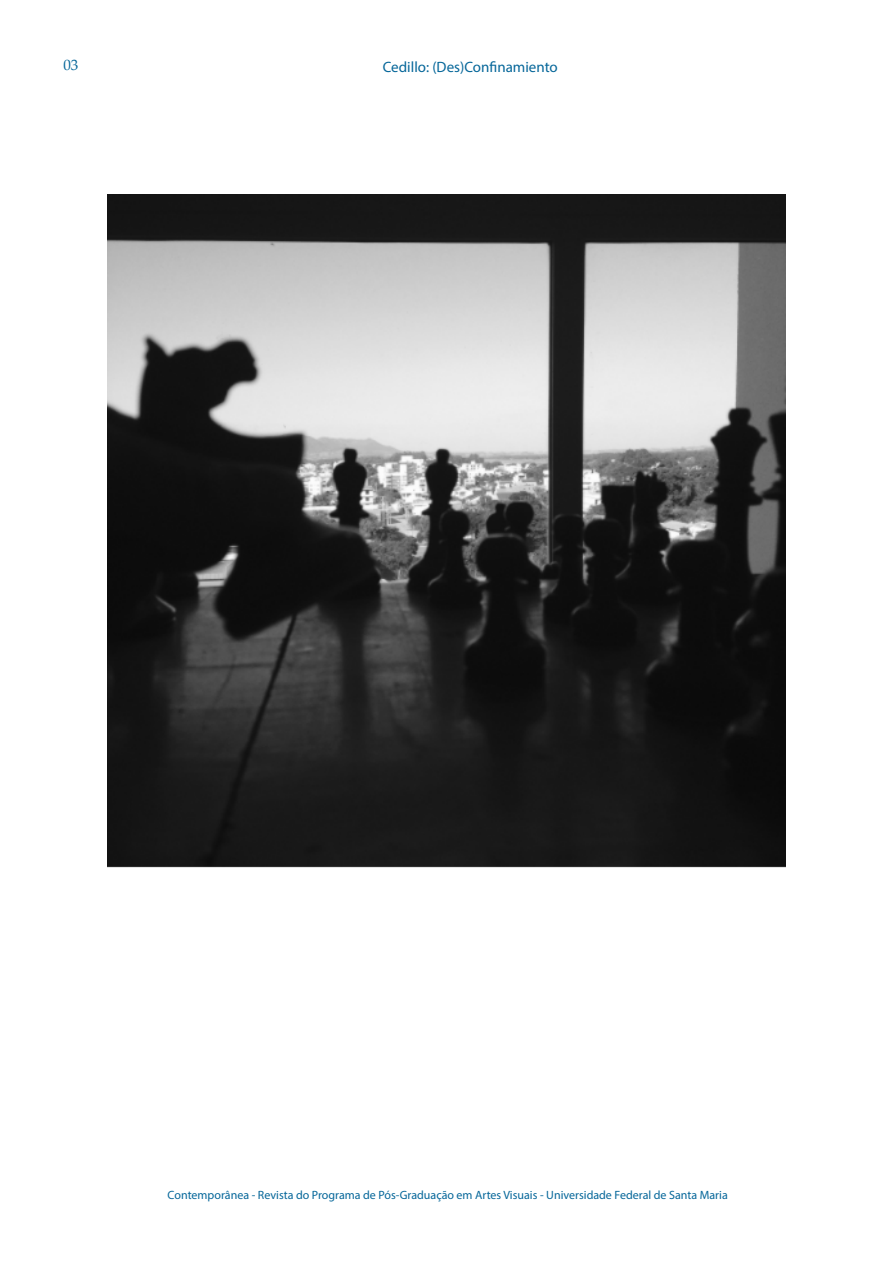
<style>
.page{position:relative;width:893px;height:1263px;background:#fff}
.page>*{position:absolute;margin:0;border:0;box-sizing:border-box;transform-origin:0 0}
.t1{font:15px "Myriad Pro";color:#056699}
.Numeracao{font:15px "Palatino Linotype";color:#056699}
.t2{font:12px "Myriad Pro";color:#056699}
</style>
<div class="page">
<img style="left:108px;top:194px;width:677px;height:674px">
<p class="Numeracao" style="left:63px;top:54px;width:16px">03</p>
<p class="t1" style="left:383px;top:57px;width:177px">Cedillo: (Des)Confinamiento</p>
<p class="t2" style="left:168px;top:1187px;width:562px">Contemporânea - Revista do Programa de Pós-Graduação em Artes Visuais - Universidade Federal de Santa Maria</p>
</div>
